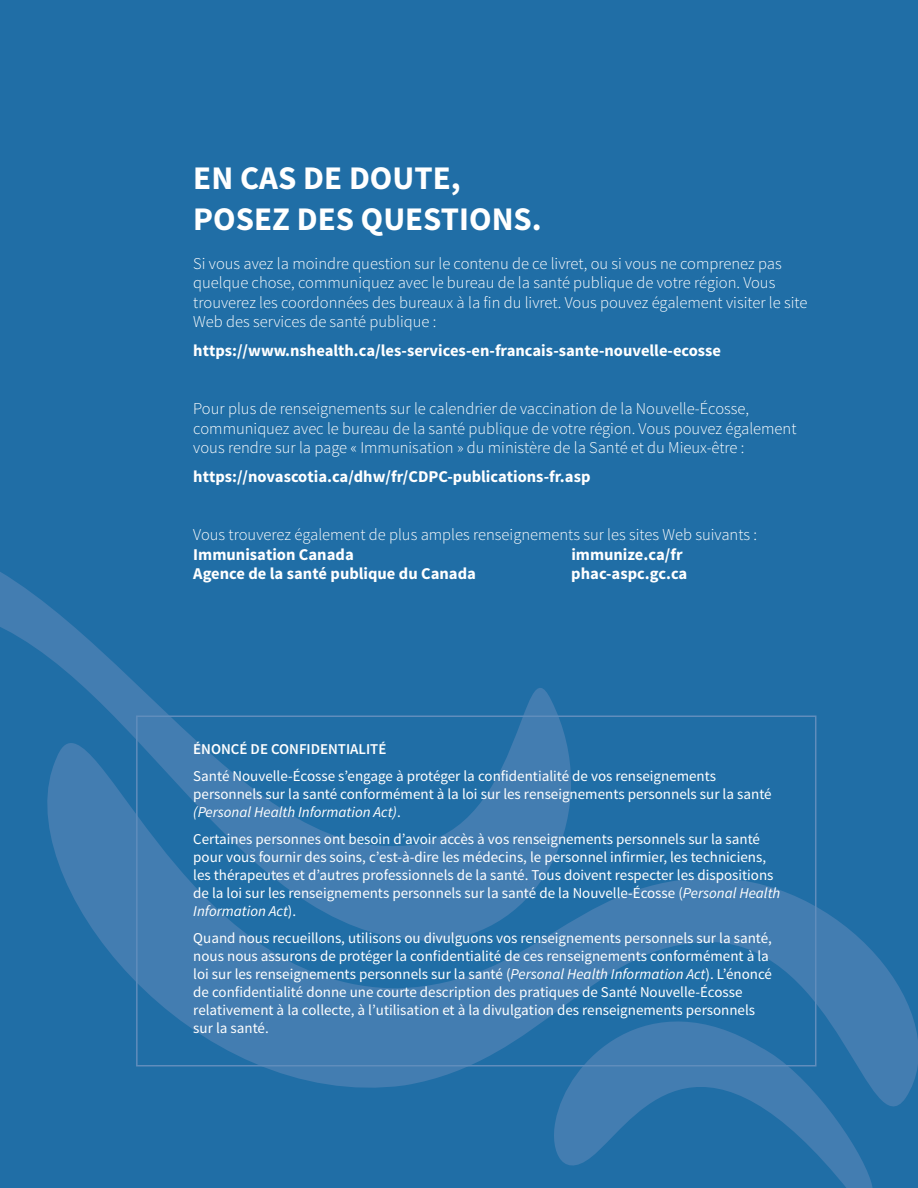
<style>
.page{position:relative;width:918px;height:1188px;background:#206ea6}
.page>*{position:absolute;margin:0;border:0;box-sizing:border-box;transform-origin:0 0}
.t1{font:700 33px/40.5px "Source Sans Pro";color:#fff}
.t2{font:300 16.5px/19.5px "Source Sans Pro";color:#fff}
.t3{font:700 16.5px "Source Sans Pro";color:#fff}
.t4{font:15px/18px "Source Sans Pro";color:#fff}
.t5{font:600 15px "Source Sans Pro";color:#fff}
.s1{font-style:italic}
</style>
<div class="page">
<svg style="left:0;top:572px;width:122px;height:99px"></svg>
<svg style="left:47px;top:671px;width:871px;height:436px"></svg>
<svg style="left:549px;top:979px;width:329px;height:209px"></svg>
<div style="left:136px;top:716px;width:680px;height:350px;border:2px solid #608dbc"></div>
<h1 class="t1" style="left:193px;top:159px;width:350px">EN CAS DE DOUTE,<br>POSEZ DES QUESTIONS.</h1>
<p class="t2" style="left:193px;top:254px;width:616px">Si vous avez la moindre question sur le contenu de ce livret, ou si vous ne comprenez pas quelque chose, communiquez avec le bureau de la santé publique de votre région. Vous trouverez les coordonnées des bureaux à la fin du livret. Vous pouvez également visiter le site Web des services de santé publique :</p>
<p class="t3" style="left:193px;top:340px;width:529px">https://www.nshealth.ca/les-services-en-francais-sante-nouvelle-ecosse</p>
<p class="t2" style="left:193px;top:399px;width:605px">Pour plus de renseignements sur le calendrier de vaccination de la Nouvelle-Écosse, communiquez avec le bureau de la santé publique de votre région. Vous pouvez également vous rendre sur la page « Immunisation » du ministère de la Santé et du Mieux-être :</p>
<p class="t3" style="left:193px;top:466px;width:399px">https://novascotia.ca/dhw/fr/CDPC-publications-fr.asp</p>
<p class="t2" style="left:193px;top:525px;width:565px">Vous trouverez également de plus amples renseignements sur les sites Web suivants :</p>
<p class="t3" style="left:193px;top:544px;width:162px">Immunisation Canada</p>
<p class="t3" style="left:571px;top:544px;width:113px">immunize.ca/fr</p>
<p class="t3" style="left:193px;top:563px;width:284px">Agence de la santé publique du Canada</p>
<p class="t3" style="left:571px;top:563px;width:118px">phac-aspc.gc.ca</p>
<p class="t5" style="left:193px;top:740px;width:195px">ÉNONCÉ DE CONFIDENTIALITÉ</p>
<p class="t4" style="left:193px;top:767px;width:580px">Santé Nouvelle-Écosse s’engage à protéger la confidentialité de vos renseignements personnels sur la santé conformément à la loi sur les renseignements personnels sur la santé <span class="s1">(Personal Health Information Act)</span>.</p>
<p class="t4" style="left:193px;top:830px;width:589px">Certaines personnes ont besoin d’avoir accès à vos renseignements personnels sur la santé pour vous fournir des soins, c’est-à-dire les médecins, le personnel infirmier, les techniciens, les thérapeutes et d’autres professionnels de la santé. Tous doivent respecter les dispositions de la loi sur les renseignements personnels sur la santé de la Nouvelle-Écosse (<span class="s1">Personal Health Information Act</span>).</p>
<p class="t4" style="left:193px;top:929px;width:580px">Quand nous recueillons, utilisons ou divulguons vos renseignements personnels sur la santé, nous nous assurons de protéger la confidentialité de ces renseignements conformément à la loi sur les renseignements personnels sur la santé (<span class="s1">Personal Health Information Act</span>). L’énoncé de confidentialité donne une courte description des pratiques de Santé Nouvelle‑Écosse relativement à la collecte, à l’utilisation et à la divulgation des renseignements personnels sur la santé.</p>
</div>
